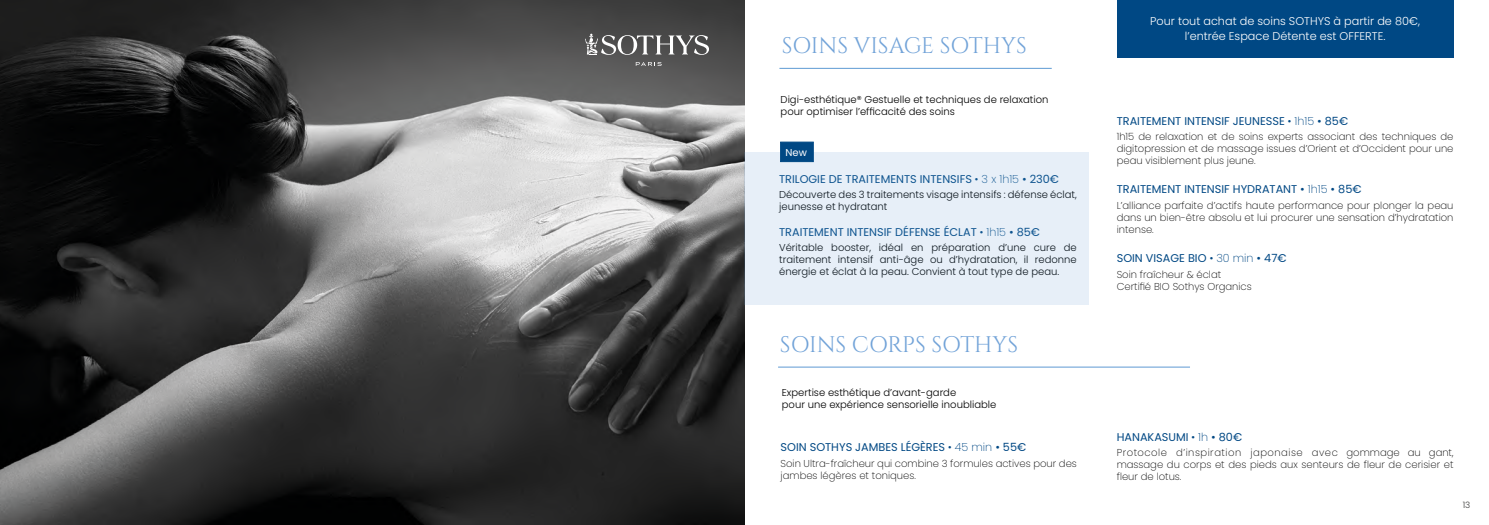
<style>
.page{position:relative;width:1489px;height:525px;background:#fff}
.page>*{position:absolute;margin:0;border:0;box-sizing:border-box;transform-origin:0 0}
.t1{font:22.5px "Cinzel";color:#72a3d8}
.t2{font:11.25px "Poppins";color:#004884}
.t3{font:300 11.25px/15px "Poppins";color:#fff;text-align:center}
.t4{font:200 10px/12px "Poppins";color:#000;text-align:justify}
.t5{font:300 10px/12px "Poppins";color:#000}
.t6{font:10px "Poppins";color:#fff}
.t7{font:300 8.75px "Poppins";color:#3c3c3b}
.s1{font-weight:200}
</style>
<div class="page">
<img style="left:0;top:0;width:744px;height:524px">
<svg style="left:585px;top:34px;width:124px;height:21px"></svg>
<svg style="left:635px;top:62px;width:26px;height:4px"></svg>
<hr style="left:778px;top:366px;width:411px;height:1px;background:#5e9ad3">
<div style="left:744px;top:152px;width:345px;height:152px;background:#e7eff8"></div>
<div style="left:780px;top:142px;width:33px;height:20px;background:#004884"></div>
<hr style="left:779px;top:68px;width:272px;height:1px;background:#5e9ad3">
<div style="left:1116px;top:0;width:337px;height:58px;background:#004884"></div>
<h1 class="t1" style="left:781px;top:33px;width:246px">SOINS VISAGE SOTHYS</h1>
<p class="t5" style="left:780px;top:93px;width:269px">Digi-esthétique® Gestuelle et techniques de relaxation pour optimiser l’efficacité des soins</p>
<p class="t6" style="left:785px;top:146px;width:23px">New</p>
<p class="t2" style="left:779px;top:172px;width:281px">TRILOGIE DE TRAITEMENTS INTENSIFS <span class="s1">• 3 x 1h15</span> • 230€</p>
<p class="t5" style="left:779px;top:189px;width:299px">Découverte des 3 traitements visage intensifs : défense éclat, jeunesse et hydratant</p>
<p class="t2" style="left:779px;top:225px;width:262px">TRAITEMENT INTENSIF DÉFENSE ÉCLAT <span class="s1">• 1h15</span> • 85€</p>
<p class="t5" style="left:779px;top:242px;width:299px;text-align:justify">Véritable booster, idéal en préparation d’une cure de traitement intensif anti-âge ou d’hydratation, il redonne énergie et éclat à la peau. Convient à tout type de peau.</p>
<h1 class="t1" style="left:780px;top:331px;width:240px">SOINS CORPS SOTHYS</h1>
<p class="t5" style="left:781px;top:386px;width:216px">Expertise esthétique d’avant-garde<br>pour une expérience sensorielle inoubliable</p>
<p class="t2" style="left:780px;top:440px;width:247px">SOIN SOTHYS JAMBES LÉGÈRES <span class="s1">• 45 min</span> • 55€</p>
<p class="t4" style="left:780px;top:457px;width:298px">Soin Ultra-fraîcheur qui combine 3 formules actives pour des jambes légères et toniques.</p>
<p class="t3" style="left:1150px;top:14px;width:271px">Pour tout achat de soins SOTHYS à partir de 80€, l’entrée Espace Détente est OFFERTE.</p>
<p class="t2" style="left:1116px;top:114px;width:233px">TRAITEMENT INTENSIF JEUNESSE <span class="s1">• 1h15</span> • 85€</p>
<p class="t4" style="left:1116px;top:131px;width:338px">1h15 de relaxation et de soins experts associant des techniques de digitopression et de massage issues d’Orient et d’Occident pour une peau visiblement plus jeune.</p>
<p class="t2" style="left:1116px;top:183px;width:246px">TRAITEMENT INTENSIF HYDRATANT • <span class="s1">1h15</span> • 85€</p>
<p class="t4" style="left:1116px;top:199px;width:338px">L’alliance parfaite d’actifs haute performance pour plonger la peau dans un bien-être absolu et lui procurer une sensation d’hydratation intense.</p>
<p class="t2" style="left:1116px;top:252px;width:171px">SOIN VISAGE BIO <span class="s1">• 30 min</span> • 47€</p>
<p class="t4" style="left:1116px;top:268px;width:137px">Soin fraîcheur &amp; éclat<br>Certifié BIO Sothys Organics</p>
<p class="t2" style="left:1116px;top:430px;width:127px">HANAKASUMI <span class="s1">• 1h</span> • 80€</p>
<p class="t4" style="left:1116px;top:446px;width:338px">Protocole d’inspiration japonaise avec gommage au gant, massage du corps et des pieds aux senteurs de fleur de cerisier et fleur de lotus.</p>
<p class="t7" style="left:1462px;top:499px;width:9px">13</p>
</div>
